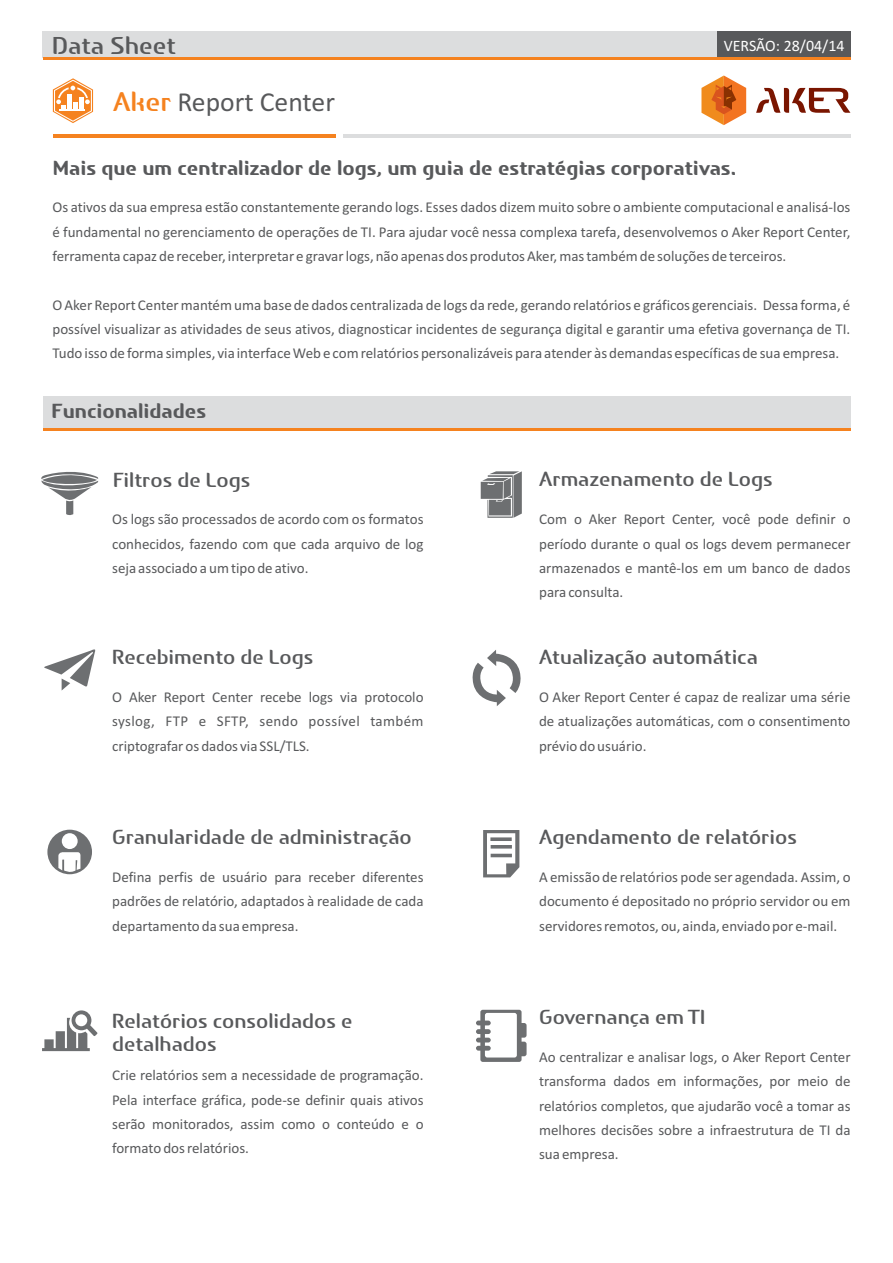
<style>
.page{position:relative;width:893px;height:1263px;background:#fff}
.page>*{position:absolute;margin:0;border:0;box-sizing:border-box;transform-origin:0 0}
.t1{font:27.6px "Calibri";color:#58595b}
.t2{font:25.2px "After Headline";color:#58595b}
.t3{font:21px/23px "After Headline";color:#58595b}
.t4{font:700 21px "After Headline";color:#58595b}
.t5{font:15.9px "Calibri";color:#fff}
.t6{font:15px/24.3px "Calibri";color:#58595b;text-align:justify}
.s1{font-family:"After Headline";color:#f5821f}
</style>
<div class="page">
<svg style="left:53px;top:78px;width:40px;height:45px"></svg>
<div style="left:43px;top:31px;width:674px;height:27px;background:#dcddde"></div>
<svg style="left:756px;top:88px;width:94px;height:25px"></svg>
<svg style="left:701px;top:76px;width:45px;height:49px"></svg>
<div style="left:717px;top:31px;width:133px;height:28px;background:#58595b"></div>
<hr style="left:343px;top:134px;width:507px;height:4px;background:#dcddde">
<hr style="left:53px;top:134px;width:283px;height:4px;background:#f5821f">
<hr style="left:43px;top:58px;width:807px;height:2px;background:#f5821f">
<div style="left:43px;top:397px;width:807px;height:31px;background:#dcddde"></div>
<hr style="left:43px;top:428px;width:807px;height:3px;background:#f5821f">
<svg style="left:44px;top:649px;width:52px;height:41px"></svg>
<svg style="left:472px;top:650px;width:49px;height:56px"></svg>
<svg style="left:481px;top:471px;width:41px;height:47px;background:#919394"></svg>
<svg style="left:41px;top:471px;width:58px;height:44px"></svg>
<svg style="left:483px;top:830px;width:36px;height:47px"></svg>
<svg style="left:42px;top:1010px;width:55px;height:41px"></svg>
<svg style="left:476px;top:1010px;width:51px;height:52px"></svg>
<svg style="left:47px;top:830px;width:45px;height:44px"></svg>
<h2 class="t2" style="left:52px;top:35px;width:125px">Data Sheet</h2>
<h1 class="t1" style="left:113px;top:90px;width:223px"><span class="s1">Aker</span> Report Center</h1>
<p class="t5" style="left:724px;top:39px;width:122px">VERSÃO: 28/04/14</p>
<h3 class="t4" style="left:53px;top:159px;width:685px">Mais que um centralizador de logs, um guia de estratégias corporativas.</h3>
<p class="t6" style="left:53px;top:196px;width:799px">Os ativos da sua empresa estão constantemente gerando logs. Esses dados dizem muito sobre o ambiente computacional e analisá-los é fundamental no gerenciamento de operações de TI. Para ajudar você nessa complexa tarefa, desenvolvemos o Aker Report Center, ferramenta capaz de receber, interpretar e gravar logs, não apenas dos produtos Aker, mas também de soluções de terceiros.</p>
<p class="t6" style="left:53px;top:294px;width:799px">O Aker Report Center mantém uma base de dados centralizada de logs da rede, gerando relatórios e gráficos gerenciais. Dessa forma, é possível visualizar as atividades de seus ativos, diagnosticar incidentes de segurança digital e garantir uma efetiva governança de TI.<br>Tudo isso de forma simples, via interface Web e com relatórios personalizáveis para atender às demandas específicas de sua empresa.</p>
<h3 class="t4" style="left:52px;top:402px;width:156px">Funcionalidades</h3>
<h3 class="t3" style="left:113px;top:470px;width:139px">Filtros de Logs</h3>
<p class="t6" style="left:112px;top:508px;width:313px">Os logs são processados de acordo com os formatos conhecidos, fazendo com que cada arquivo de log seja associado a um tipo de ativo.</p>
<h3 class="t3" style="left:112px;top:647px;width:203px">Recebimento de Logs</h3>
<p class="t6" style="left:112px;top:686px;width:313px">O Aker Report Center recebe logs via protocolo syslog, FTP e SFTP, sendo possível também criptografar os dados via SSL/TLS.</p>
<h3 class="t3" style="left:112px;top:828px;width:301px">Granularidade de administração</h3>
<p class="t6" style="left:112px;top:866px;width:313px">Defina perfis de usuário para receber diferentes padrões de relatório, adaptados à realidade de cada departamento da sua empresa.</p>
<h3 class="t3" style="left:112px;top:1012px;width:242px">Relatórios consolidados e detalhados</h3>
<p class="t6" style="left:112px;top:1064px;width:313px">Crie relatórios sem a necessidade de programação.<br>Pela interface gráfica, pode-se definir quais ativos serão monitorados, assim como o conteúdo e o formato dos relatórios.</p>
<h3 class="t3" style="left:539px;top:469px;width:235px">Armazenamento de Logs</h3>
<p class="t6" style="left:539px;top:508px;width:313px">Com o Aker Report Center, você pode definir o período durante o qual os logs devem permanecer armazenados e mantê-los em um banco de dados para consulta.</p>
<h3 class="t3" style="left:539px;top:648px;width:220px">Atualização automática</h3>
<p class="t6" style="left:539px;top:686px;width:313px">O Aker Report Center é capaz de realizar uma série de atualizações automáticas, com o consentimento prévio do usuário.</p>
<h3 class="t3" style="left:539px;top:827px;width:259px">Agendamento de relatórios</h3>
<p class="t6" style="left:539px;top:866px;width:313px">A emissão de relatórios pode ser agendada. Assim, o documento é depositado no próprio servidor ou em servidores remotos, ou, ainda, enviado por e-mail.</p>
<h3 class="t3" style="left:539px;top:1007px;width:168px">Governança em TI</h3>
<p class="t6" style="left:539px;top:1046px;width:313px">Ao centralizar e analisar logs, o Aker Report Center transforma dados em informações, por meio de relatórios completos, que ajudarão você a tomar as melhores decisões sobre a infraestrutura de TI da sua empresa.</p>
</div>
